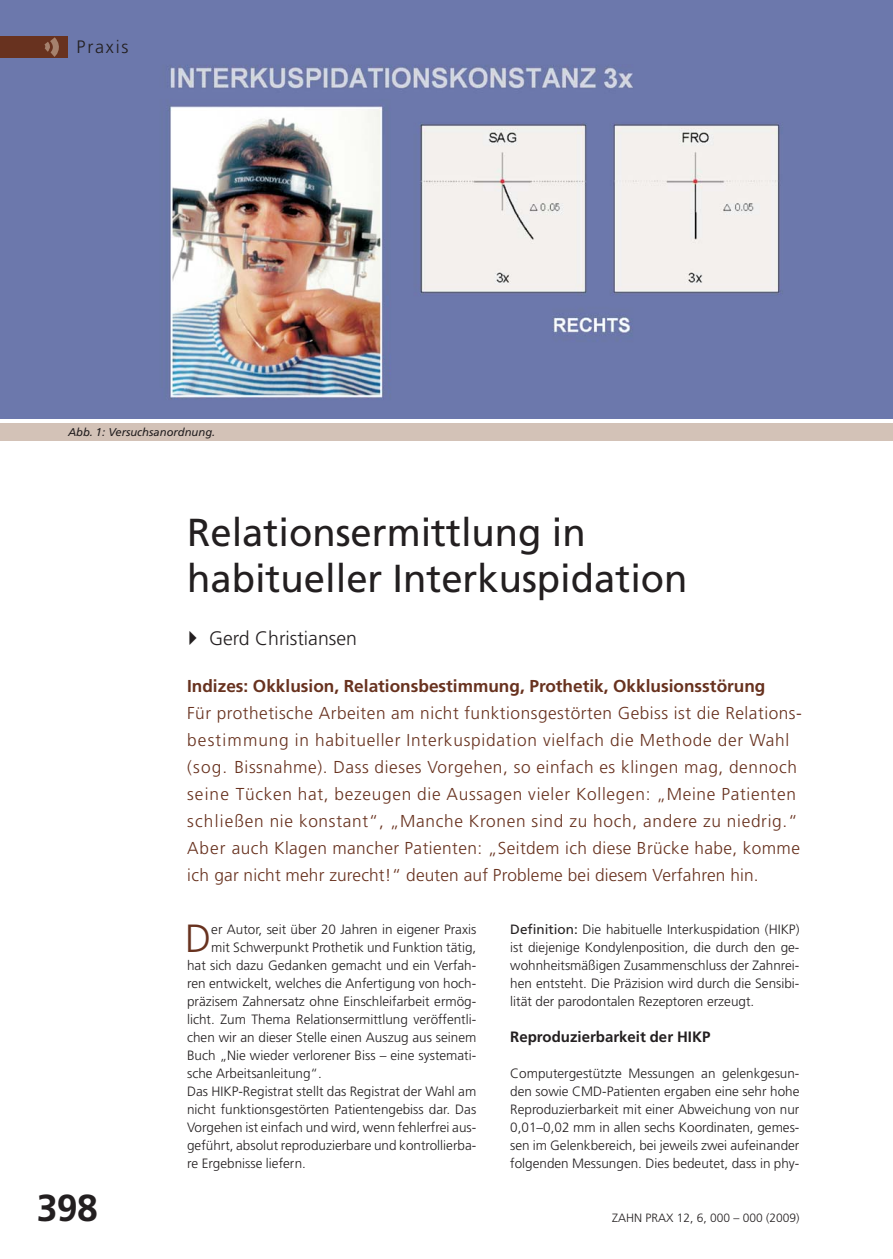
<style>
.page{position:relative;width:893px;height:1259px;background:#fff}
.page>*{position:absolute;margin:0;border:0;box-sizing:border-box;transform-origin:0 0}
.t1{font:300 39.3px "Frutiger";color:#68321f}
.t2{font:39px/46.8px "Frutiger";color:#231f20}
.t3{font:700 37.5px "Frutiger";color:#231f20}
.t4{font:300 19.5px "Frutiger";color:#231f20}
.t5{font:300 18px "Frutiger";letter-spacing:.1em;color:#231f20}
.t6{font:300 17.25px/27px "Frutiger";letter-spacing:.035em;color:#68321f}
.t7{font:700 17.25px "Frutiger";color:#68321f}
.t8{font:700 15px "Frutiger";color:#231f20}
.t9{font:300 13.5px/18px "Frutiger";color:#231f20;text-align:justify}
.t10{font:300 12px "Frutiger";color:#231f20}
.t11{font:italic 11.25px "Frutiger";color:#231f20}
.s1{font-weight:400}
</style>
<div class="page">
<img style="left:0;top:0;width:893px;height:418px">
<div style="left:0;top:424px;width:892px;height:17px;background:#d3c2b7"></div>
<div style="left:0;top:36px;width:68px;height:22px;background:#68321f"></div>
<svg style="left:40px;top:31px;width:20px;height:30px"></svg>
<h3 class="t5" style="left:77px;top:40px;width:53px">Praxis</h3>
<p class="t11" style="left:68px;top:427px;width:149px">Abb. 1: Versuchsanordnung.</p>
<h2 class="t2" style="left:187px;top:512px;width:502px">Relationsermittlung in habitueller Interkuspidation</h2>
<h3 class="t4" style="left:209px;top:630px;width:150px">Gerd Christiansen</h3>
<p class="t7" style="left:187px;top:678px;width:580px">Indizes: Okklusion, Relationsbestimmung, Prothetik, Okklusionsstörung</p>
<p class="t6" style="left:187px;top:700px;width:616px">Für prothetische Arbeiten am nicht funktionsgestörten Gebiss ist die Relations&shy;bestimmung in habitueller Interkuspidation vielfach die Methode der Wahl (sog. Bissnahme). Dass dieses Vorgehen, so einfach es klingen mag, dennoch seine Tücken hat, bezeugen die Aussagen vieler Kollegen: „Meine Patienten schließen nie konstant“, „Manche Kronen sind zu hoch, andere zu niedrig.“ Aber auch Klagen mancher Patienten: „Seitdem ich diese Brücke habe, komme ich gar nicht mehr zurecht!“ deuten auf Probleme bei diesem Verfahren hin.</p>
<h3 class="t3" style="left:37px;top:1193px;width:63px">398</h3>
<h1 class="t1" style="left:185px;top:922px;width:28px">D</h1>
<p class="t9" style="left:211px;top:921px;width:266px">er Autor, seit über 20 Jahren in eigener Praxis</p>
<p class="t9" style="left:211px;top:939px;width:266px">mit Schwerpunkt Prothetik und Funktion tätig,</p>
<p class="t9" style="left:187px;top:957px;width:291px">hat sich dazu Gedanken gemacht und ein Verfah-</p>
<p class="t9" style="left:187px;top:975px;width:291px">ren entwickelt, welches die Anfertigung von hoch-</p>
<p class="t9" style="left:187px;top:993px;width:291px">präzisem Zahnersatz ohne Einschleifarbeit ermög-</p>
<p class="t9" style="left:187px;top:1011px;width:291px">licht. Zum Thema Relationsermittlung veröffentli-</p>
<p class="t9" style="left:187px;top:1029px;width:291px">chen wir an dieser Stelle einen Auszug aus seinem</p>
<p class="t9" style="left:187px;top:1047px;width:291px">Buch „Nie wieder verlorener Biss – eine systemati-</p>
<p class="t9" style="left:187px;top:1065px;width:136px">sche Arbeitsanleitung“.</p>
<p class="t9" style="left:187px;top:1083px;width:291px">Das HIKP-Registrat stellt das Registrat der Wahl am</p>
<p class="t9" style="left:187px;top:1101px;width:291px">nicht funktionsgestörten Patientengebiss dar. Das</p>
<p class="t9" style="left:187px;top:1119px;width:291px">Vorgehen ist einfach und wird, wenn fehlerfrei aus-</p>
<p class="t9" style="left:187px;top:1137px;width:291px">geführt, absolut reproduzierbare und kontrollierba-</p>
<p class="t9" style="left:187px;top:1155px;width:120px">re Ergebnisse liefern.</p>
<p class="t9" style="left:510px;top:921px;width:291px"><span class="s1">Definition:</span> Die habituelle Interkuspidation (HIKP) ist diejenige Kondylenposition, die durch den ge&shy;wohnheitsmäßigen Zusammenschluss der Zahnrei&shy;hen entsteht. Die Präzision wird durch die Sensibi&shy;lität der parodontalen Rezeptoren erzeugt.</p>
<p class="t8" style="left:510px;top:1031px;width:202px">Reproduzierbarkeit der HIKP</p>
<p class="t9" style="left:510px;top:1065px;width:291px">Computergestützte Messungen an gelenkgesun&shy;den sowie CMD-Patienten ergaben eine sehr hohe Reproduzierbarkeit mit einer Abweichung von nur 0,01–0,02 mm in allen sechs Koordinaten, gemes&shy;sen im Gelenkbereich, bei jeweils zwei aufeinander folgenden Messungen. Dies bedeutet, dass in phy-</p>
<p class="t10" style="left:612px;top:1212px;width:189px">ZAHN PRAX 12, 6, 000 – 000 (2009)</p>
</div>
